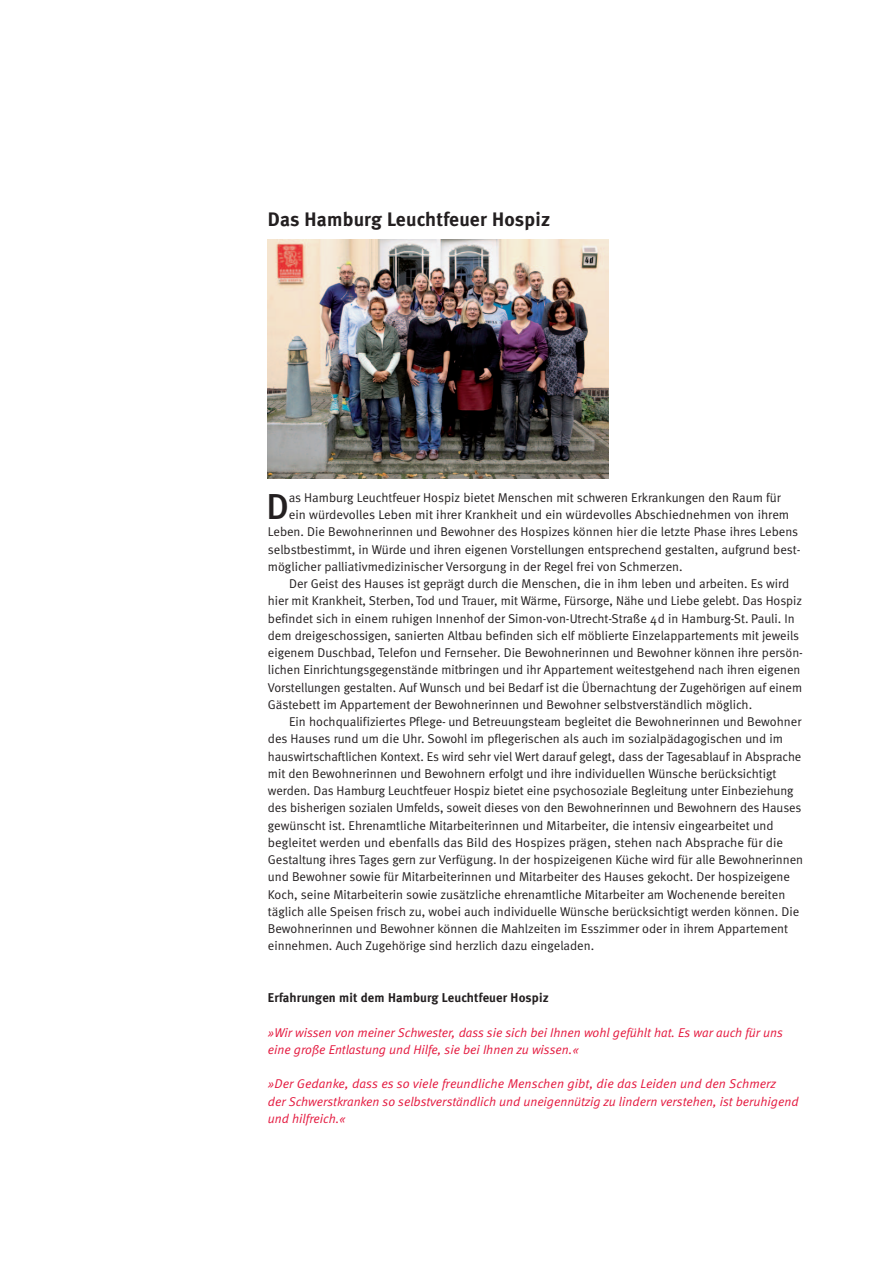
<style>
.page{position:relative;width:893px;height:1263px;background:#fff}
.page>*{position:absolute;margin:0;border:0;box-sizing:border-box;transform-origin:0 0}
.t1{font:500 36px "Meta";color:#231f20}
.t2{font:700 19.5px "Meta";letter-spacing:.01em;color:#231f20}
.t3{font:12.75px "Meta Normal";color:#231f20}
.t4{font:italic 12.75px/17.2px "Meta Normal";color:#e4183e}
.t5{font:700 12.75px "Meta";letter-spacing:.01em;color:#231f20}
</style>
<div class="page">
<img style="left:268px;top:240px;width:340px;height:238px">
<h2 class="t2" style="left:268px;top:211px;width:284px">Das Hamburg Leuchtfeuer Hospiz</h2>
<h1 class="t1" style="left:266px;top:493px;width:24px">D</h1>
<p class="t3" style="left:289px;top:493px;width:494px">as Hamburg Leuchtfeuer Hospiz bietet Menschen mit schweren Erkrankungen den Raum für</p>
<p class="t3" style="left:289px;top:510px;width:502px">ein würdevolles Leben mit ihrer Krankheit und ein würdevolles Abschiednehmen von ihrem</p>
<p class="t3" style="left:268px;top:527px;width:532px">Leben. Die Bewohnerinnen und Bewohner des Hospizes können hier die letzte Phase ihres Lebens</p>
<p class="t3" style="left:268px;top:544px;width:534px">selbstbestimmt, in Würde und ihren eigenen Vorstellungen entsprechend gestalten, aufgrund best-</p>
<p class="t3" style="left:268px;top:562px;width:416px">möglicher palliativmedizinischer Versorgung in der Regel frei von Schmerzen.</p>
<p class="t3" style="left:289px;top:579px;width:502px">Der Geist des Hauses ist geprägt durch die Menschen, die in ihm leben und arbeiten. Es wird</p>
<p class="t3" style="left:268px;top:596px;width:536px">hier mit Krankheit, Sterben, Tod und Trauer, mit Wärme, Fürsorge, Nähe und Liebe gelebt. Das Hospiz</p>
<p class="t3" style="left:268px;top:613px;width:528px">befindet sich in einem ruhigen Innenhof der Simon-von-Utrecht-Straße 4d in Hamburg-St. Pauli. In</p>
<p class="t3" style="left:268px;top:631px;width:533px">dem dreigeschossigen, sanierten Altbau befinden sich elf möblierte Einzelappartements mit jeweils</p>
<p class="t3" style="left:268px;top:648px;width:536px">eigenem Duschbad, Telefon und Fernseher. Die Bewohnerinnen und Bewohner können ihre persön-</p>
<p class="t3" style="left:268px;top:665px;width:534px">lichen Einrichtungsgegenstände mitbringen und ihr Appartement weitestgehend nach ihren eigenen</p>
<p class="t3" style="left:268px;top:682px;width:536px">Vorstellungen gestalten. Auf Wunsch und bei Bedarf ist die Übernachtung der Zugehörigen auf einem</p>
<p class="t3" style="left:268px;top:700px;width:486px">Gästebett im Appartement der Bewohnerinnen und Bewohner selbstverständlich möglich.</p>
<p class="t3" style="left:289px;top:717px;width:514px">Ein hochqualifiziertes Pflege- und Betreuungsteam begleitet die Bewohnerinnen und Bewohner</p>
<p class="t3" style="left:268px;top:734px;width:517px">des Hauses rund um die Uhr. Sowohl im pflegerischen als auch im sozialpädagogischen und im</p>
<p class="t3" style="left:268px;top:751px;width:535px">hauswirtschaftlichen Kontext. Es wird sehr viel Wert darauf gelegt, dass der Tagesablauf in Absprache</p>
<p class="t3" style="left:268px;top:769px;width:510px">mit den Bewohnerinnen und Bewohnern erfolgt und ihre individuellen Wünsche berücksichtigt</p>
<p class="t3" style="left:268px;top:786px;width:527px">werden. Das Hamburg Leuchtfeuer Hospiz bietet eine psychosoziale Begleitung unter Einbeziehung</p>
<p class="t3" style="left:268px;top:803px;width:535px">des bisherigen sozialen Umfelds, soweit dieses von den Bewohnerinnen und Bewohnern des Hauses</p>
<p class="t3" style="left:268px;top:820px;width:507px">gewünscht ist. Ehrenamtliche Mitarbeiterinnen und Mitarbeiter, die intensiv eingearbeitet und</p>
<p class="t3" style="left:268px;top:838px;width:517px">begleitet werden und ebenfalls das Bild des Hospizes prägen, stehen nach Absprache für die</p>
<p class="t3" style="left:268px;top:855px;width:537px">Gestaltung ihres Tages gern zur Verfügung. In der hospizeigenen Küche wird für alle Bewohnerinnen</p>
<p class="t3" style="left:268px;top:872px;width:524px">und Bewohner sowie für Mitarbeiterinnen und Mitarbeiter des Hauses gekocht. Der hospizeigene</p>
<p class="t3" style="left:268px;top:889px;width:519px">Koch, seine Mitarbeiterin sowie zusätzliche ehrenamtliche Mitarbeiter am Wochenende bereiten</p>
<p class="t3" style="left:268px;top:907px;width:533px">täglich alle Speisen frisch zu, wobei auch individuelle Wünsche berücksichtigt werden können. Die</p>
<p class="t3" style="left:268px;top:924px;width:522px">Bewohnerinnen und Bewohner können die Mahlzeiten im Esszimmer oder in ihrem Appartement</p>
<p class="t3" style="left:268px;top:941px;width:328px">einnehmen. Auch Zugehörige sind herzlich dazu eingeladen.</p>
<p class="t5" style="left:268px;top:993px;width:282px">Erfahrungen mit dem Hamburg Leuchtfeuer Hospiz</p>
<p class="t4" style="left:268px;top:1025px;width:517px">»Wir wissen von meiner Schwester, dass sie sich bei Ihnen wohl gefühlt hat. Es war auch für uns eine große Entlastung und Hilfe, sie bei Ihnen zu wissen.«</p>
<p class="t4" style="left:268px;top:1076px;width:532px">»Der Gedanke, dass es so viele freundliche Menschen gibt, die das Leiden und den Schmerz<br>der Schwerstkranken so selbstverständlich und uneigennützig zu lindern verstehen, ist beruhigend und hilfreich.«</p>
</div>
